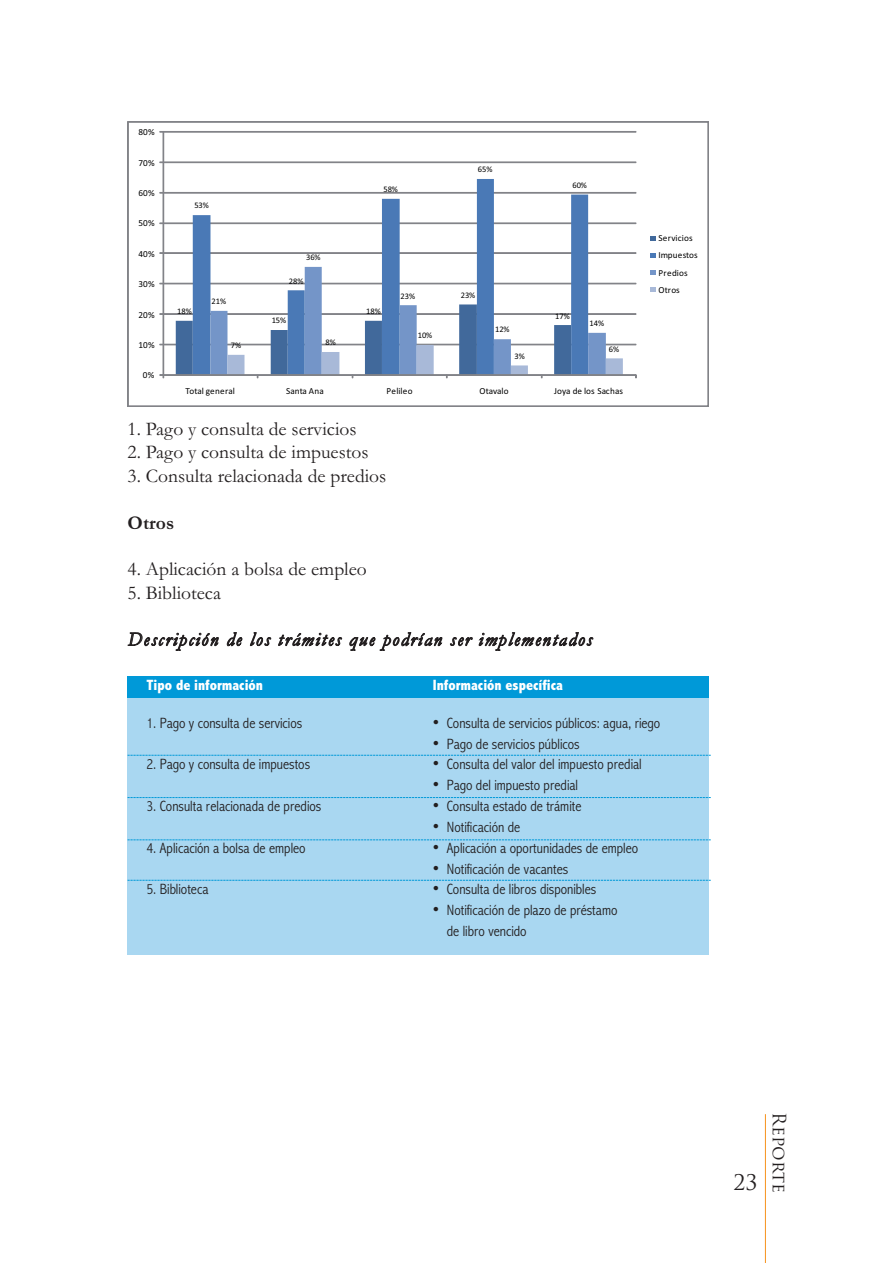
<style>
.page{position:relative;width:893px;height:1263px;background:#fff}
.page>*{position:absolute;margin:0;border:0;box-sizing:border-box;transform-origin:0 0}
.t1{font:21px "Trajan Pro";color:#231f20}
.t2{font:19.5px "Garamond";color:#231f20}
.t3{font:italic 19.5px "Garamond";letter-spacing:.085em;color:#231f20}
.t4{font:700 19.5px "Garamond";color:#231f20}
.t5{font:18px "Trajan Pro";color:#231f20}
.t6{font:300 condensed 15px/21px "Abadi";color:#231f20}
.t7{font:800 condensed 15px "Abadi";color:#fff}
.t8{font:9.15px/17.1px "Calibri";letter-spacing:.015em;color:#000}
.t9{font:8.55px "Calibri";color:#000}
.s1{font-family:"Garamond";font-weight:400;font-stretch:normal;font-size:18px}
</style>
<div class="page">
<div style="left:128px;top:694px;width:581px;height:261px;background:#a9d7f1"></div>
<div style="left:128px;top:676px;width:581px;height:21px;background:#0099d8"></div>
<hr style="left:765px;top:1114px;width:1px;height:149px;background:#f7931d">
<svg style="left:128px;top:122px;width:581px;height:285px"></svg>
<svg style="left:128px;top:755px;width:583px;height:1px"></svg>
<svg style="left:128px;top:797px;width:583px;height:1px"></svg>
<svg style="left:128px;top:839px;width:583px;height:1px"></svg>
<svg style="left:128px;top:880px;width:583px;height:1px"></svg>
<p class="t8" style="left:138px;top:123px;width:18px">80%</p>
<p class="t8" style="left:138px;top:154px;width:18px">70%</p>
<p class="t8" style="left:138px;top:184px;width:18px">60%</p>
<p class="t8" style="left:138px;top:214px;width:18px">50%</p>
<p class="t8" style="left:138px;top:245px;width:18px">40%</p>
<p class="t8" style="left:138px;top:275px;width:18px">30%</p>
<p class="t8" style="left:138px;top:306px;width:18px">20%</p>
<p class="t8" style="left:138px;top:336px;width:18px">10%</p>
<p class="t8" style="left:143px;top:366px;width:13px">0%</p>
<p class="t9" style="left:194px;top:200px;width:16px">53%</p>
<p class="t9" style="left:177px;top:306px;width:16px">18%</p>
<p class="t9" style="left:212px;top:296px;width:16px">21%</p>
<p class="t9" style="left:306px;top:252px;width:16px">36%</p>
<p class="t9" style="left:289px;top:275px;width:16px">28%</p>
<p class="t9" style="left:272px;top:315px;width:16px">15%</p>
<p class="t9" style="left:231px;top:340px;width:12px">7%</p>
<p class="t9" style="left:325px;top:337px;width:12px">8%</p>
<p class="t9" style="left:383px;top:184px;width:16px">58%</p>
<p class="t9" style="left:478px;top:164px;width:16px">65%</p>
<p class="t9" style="left:366px;top:306px;width:16px">18%</p>
<p class="t9" style="left:401px;top:291px;width:16px">23%</p>
<p class="t9" style="left:418px;top:330px;width:16px">10%</p>
<p class="t9" style="left:461px;top:290px;width:16px">23%</p>
<p class="t9" style="left:495px;top:324px;width:16px">12%</p>
<p class="t9" style="left:514px;top:350px;width:12px">3%</p>
<p class="t9" style="left:572px;top:180px;width:16px">60%</p>
<p class="t9" style="left:555px;top:310px;width:16px">17%</p>
<p class="t9" style="left:590px;top:318px;width:16px">14%</p>
<p class="t9" style="left:609px;top:344px;width:12px">6%</p>
<p class="t8" style="left:185px;top:381px;width:51px">Total general</p>
<p class="t8" style="left:286px;top:381px;width:39px">Santa Ana</p>
<p class="t8" style="left:386px;top:381px;width:28px">Pelileo</p>
<p class="t8" style="left:480px;top:381px;width:30px">Otavalo</p>
<p class="t8" style="left:554px;top:381px;width:70px">Joya de los Sachas</p>
<p class="t8" style="left:659px;top:229px;width:41px">Servicios<br>Impuestos<br>Predios<br>Otros</p>
<h2 class="t2" style="left:128px;top:417px;width:231px">1. Pago y consulta de servicios</h2>
<h2 class="t2" style="left:128px;top:440px;width:243px">2. Pago y consulta de impuestos</h2>
<h2 class="t2" style="left:128px;top:464px;width:260px">3. Consulta relacionada de predios</h2>
<h2 class="t4" style="left:128px;top:510px;width:48px">Otros</h2>
<h2 class="t2" style="left:128px;top:557px;width:241px">4. Aplicación a bolsa de empleo</h2>
<h2 class="t2" style="left:128px;top:581px;width:95px">5. Biblioteca</h2>
<h2 class="t3" style="left:128px;top:627px;width:466px">Descripción de los trámites que podrían ser implementados</h2>
<p class="t7" style="left:146px;top:676px;width:118px">Tipo de información</p>
<p class="t7" style="left:433px;top:676px;width:132px">Información específica</p>
<p class="t6" style="left:146px;top:712px;width:157px">1. Pago y consulta de servicios</p>
<p class="t6" style="left:433px;top:712px;width:229px"><span class="s1">•</span> Consulta de servicios públicos: agua, riego</p>
<p class="t6" style="left:433px;top:733px;width:148px"><span class="s1">•</span> Pago de servicios públicos</p>
<p class="t6" style="left:146px;top:753px;width:165px">2. Pago y consulta de impuestos</p>
<p class="t6" style="left:433px;top:753px;width:210px"><span class="s1">•</span> Consulta del valor del impuesto predial</p>
<p class="t6" style="left:433px;top:774px;width:147px"><span class="s1">•</span> Pago del impuesto predial</p>
<p class="t6" style="left:146px;top:795px;width:176px">3. Consulta relacionada de predios</p>
<p class="t6" style="left:433px;top:795px;width:150px"><span class="s1">•</span> Consulta estado de trámite</p>
<p class="t6" style="left:433px;top:816px;width:89px"><span class="s1">•</span> Notificación de</p>
<p class="t6" style="left:146px;top:837px;width:161px">4. Aplicación a bolsa de empleo</p>
<p class="t6" style="left:433px;top:837px;width:207px"><span class="s1">•</span> Aplicación a oportunidades de empleo</p>
<p class="t6" style="left:433px;top:858px;width:137px"><span class="s1">•</span> Notificación de vacantes</p>
<p class="t6" style="left:146px;top:879px;width:64px">5. Biblioteca</p>
<p class="t6" style="left:433px;top:879px;width:165px"><span class="s1">•</span> Consulta de libros disponibles</p>
<p class="t6" style="left:447px;top:900px;width:172px;text-indent:-14px"><span class="s1">•</span> Notificación de plazo de préstamo de libro vencido</p>
<h1 class="t1" style="left:733px;top:1174px;width:25px">23</h1>
<p class="t5" style="left:786px;top:1112px;width:82px;rotate:90deg">Reporte</p>
</div>
